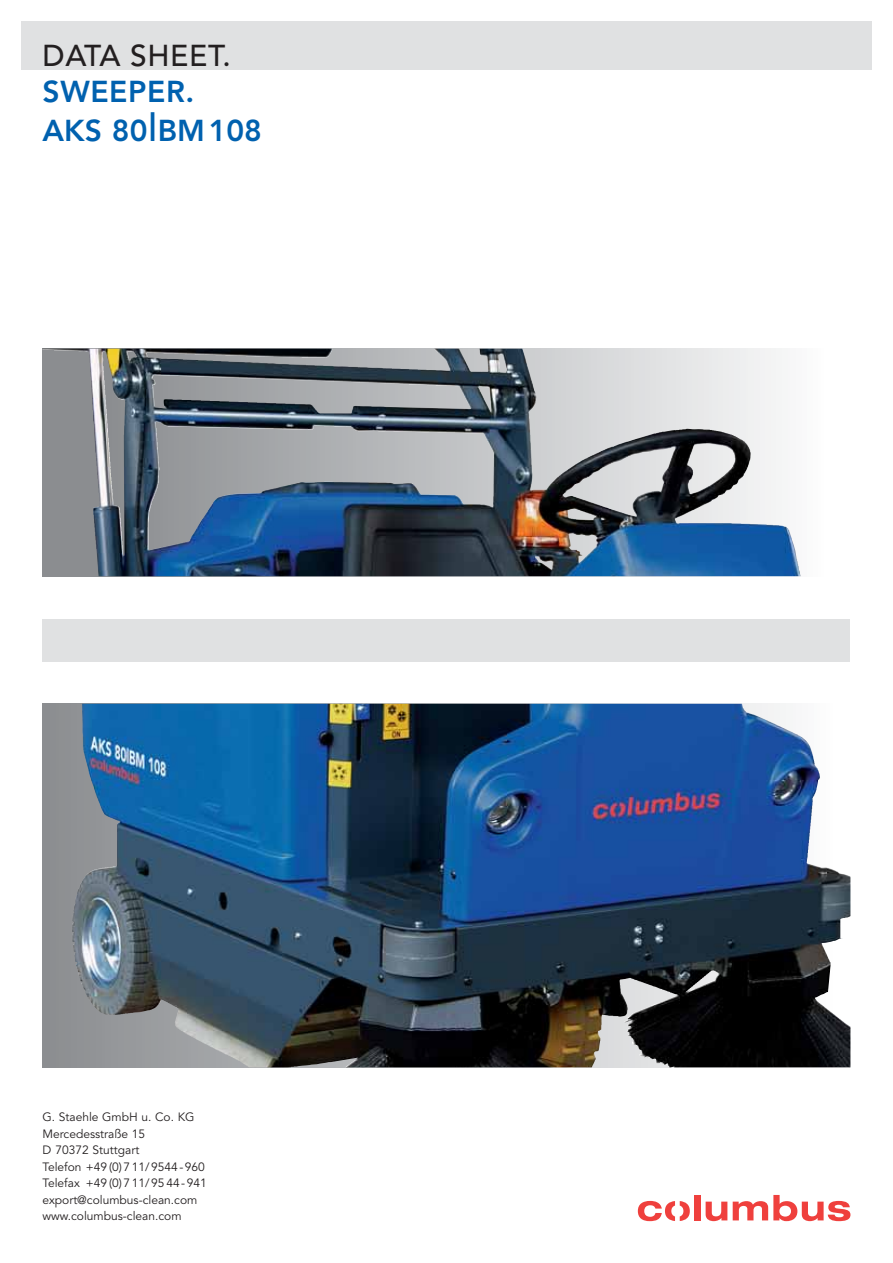
<style>
.page{position:relative;width:893px;height:1263px;background:#fff}
.page>*{position:absolute;margin:0;border:0;box-sizing:border-box;transform-origin:0 0}
.t1{font:800 30px/39px "Avenir";letter-spacing:.01em;color:#0061af}
.t2{font:500 30px "Avenir";letter-spacing:.02em;color:#231f20}
.t3{font:12px/16.5px "Avenir";color:#231f20}
.s1{font-size:60px}
</style>
<div class="page">
<div style="left:21px;top:21px;width:851px;height:49px;background:#e0e1e2"></div>
<div style="left:694px;top:1195px;width:6px;height:25px;background:#ef403d"></div>
<svg style="left:706px;top:1201px;width:21px;height:20px"></svg>
<svg style="left:733px;top:1195px;width:117px;height:26px"></svg>
<svg style="left:638px;top:1201px;width:52px;height:20px"></svg>
<div style="left:43px;top:619px;width:807px;height:42px;background:#e0e1e2"></div>
<img style="left:43px;top:349px;width:758px;height:227px">
<img style="left:43px;top:349px;width:445px;height:200px">
<img style="left:43px;top:704px;width:807px;height:363px">
<img style="left:72px;top:704px;width:48px;height:308px">
<h1 class="t2" style="left:43px;top:38px;width:190px">DATA SHEET.</h1>
<h1 class="t1" style="left:43px;top:74px;width:221px">SWEEPER.<br>AKS 80 <span class="s1">ı</span>BM 108</h1>
<p class="t3" style="left:42px;top:1110px;width:166px">G. Staehle GmbH u. Co. KG<br>Mercedesstraße 15<br>D 70372 Stuttgart<br>Telefon +49 (0) 7 11/ 9544 - 960<br>Telefax +49 (0) 7 11/ 95 44 - 941 export@columbus-clean.com www.columbus-clean.com</p>
</div>
